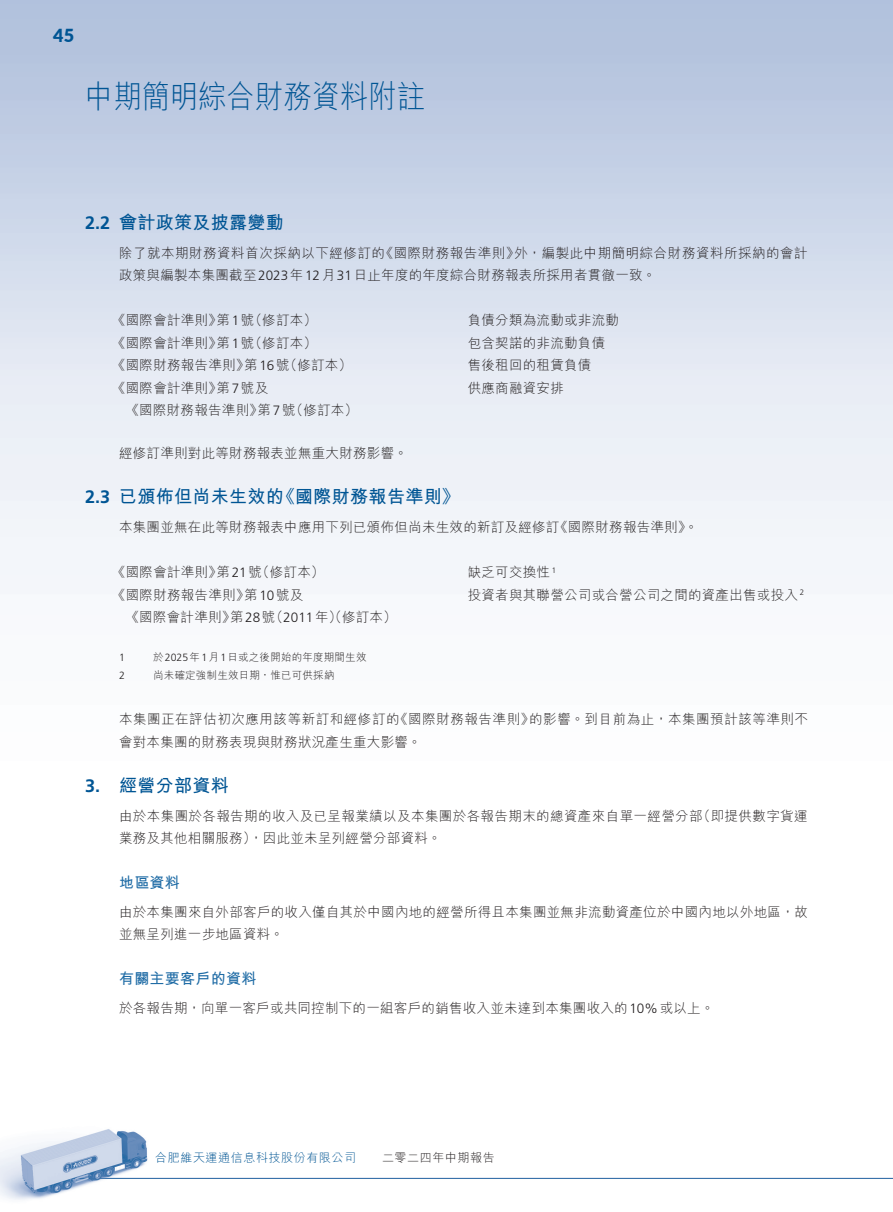
<style>
.page{position:relative;width:893px;height:1212px;background:#fff}
.page>*{position:absolute;margin:0;border:0;box-sizing:border-box;transform-origin:0 0}
.t1{font:300 31.5px "M Hei HK";color:#005594;scale:.9 1}
._01_H1{font:700 18px "M Hei HK";letter-spacing:.02em;color:#005594}
._01_H1-2{font:700 18px "Frutiger LT Std";color:#005594}
.t2{font:900 18px "Lato";color:#005594}
._02_H2{font:700 15px "M Hei HK";letter-spacing:.02em;color:#1e6ba5}
._00_txt{font:300 13.5px/22.5px "M Hei HK";letter-spacing:.02em;color:#231f20}
._50_Table_txt{font:300 13.5px/22.5px "M Hei HK";letter-spacing:.02em;color:#231f20}
._00_txt-2{font:300 13.5px "M Hei HK";letter-spacing:.04em;color:#231f20}
.t3{font:300 12px "M Hei HK";letter-spacing:.05em;color:#005594}
.t4{font:300 12px "M Hei HK";letter-spacing:.05em;color:#231f20}
._06_Notes{font:300 10.5px "M Hei HK";letter-spacing:.02em;color:#231f20}
._06_Notes-2{font:300 10.5px "Frutiger LT Std";color:#231f20}
._50_Table_txt-2{font:300 7.8px "Frutiger LT Std";color:#231f20}
.s1{font-family:"Frutiger LT Std"}
</style>
<div class="page">
<img style="left:0;top:0;width:893px;height:1200px">
<h2 class="t2" style="left:53px;top:22px;width:23px">45</h2>
<h1 class="t1" style="left:85px;top:80px;width:380px">中期簡明綜合財務資料附註</h1>
<p class="_01_H1-2" style="left:85px;top:212px;width:27px">2.2</p>
<p class="_01_H1" style="left:119px;top:209px;width:166px">會計政策及披露變動</p>
<p class="_00_txt" style="left:119px;top:241px;width:539px">除了就本期財務資料首次採納以下經修訂的<br>政策與編製本集團截至<span class="s1">2023</span>年<span class="s1">12</span>月<span class="s1">31</span>日止年度的年度綜合財務報表所採用者貫徹一致。</p>
<p class="_50_Table_txt" style="left:468px;top:309px;width:153px">負債分類為流動或非流動</p>
<p class="_00_txt-2" style="left:514px;top:246px;width:295px">外，編製此中期簡明綜合財務資料所採納的會計</p>
<p class="_00_txt-2" style="left:380px;top:246px;width:141px">《國際財務報告準則》</p>
<p class="_50_Table_txt" style="left:217px;top:309px;width:102px">第<span class="s1">1</span> （號修訂本）</p>
<p class="_50_Table_txt" style="left:112px;top:309px;width:111px">《國際會計準則》</p>
<p class="_50_Table_txt" style="left:217px;top:331px;width:102px">第<span class="s1">1</span> （號修訂本）</p>
<p class="_50_Table_txt" style="left:112px;top:331px;width:111px">《國際會計準則》</p>
<p class="_50_Table_txt" style="left:468px;top:331px;width:139px">包含契諾的非流動負債</p>
<p class="_50_Table_txt" style="left:244px;top:354px;width:109px">第<span class="s1">16</span> （號修訂本）</p>
<p class="_50_Table_txt" style="left:112px;top:354px;width:138px">《國際財務報告準則》</p>
<p class="_50_Table_txt" style="left:217px;top:376px;width:53px">第<span class="s1">7</span>號及</p>
<p class="_50_Table_txt" style="left:112px;top:376px;width:111px">《國際會計準則》</p>
<p class="_50_Table_txt" style="left:468px;top:354px;width:125px">售後租回的租賃負債</p>
<p class="_50_Table_txt" style="left:468px;top:376px;width:98px">供應商融資安排</p>
<p class="_50_Table_txt" style="left:258px;top:399px;width:102px">第<span class="s1">7</span> （號修訂本(</p>
<p class="_50_Table_txt" style="left:126px;top:399px;width:138px">《國際財務報告準則》</p>
<p class="_01_H1-2" style="left:85px;top:486px;width:27px">2.3</p>
<p class="_00_txt" style="left:119px;top:442px;width:290px">經修訂準則對此等財務報表並無重大財務影響。</p>
<p class="_01_H1" style="left:277px;top:484px;width:184px">《國際財務報告準則《</p>
<p class="_01_H1" style="left:119px;top:484px;width:166px">已頒佈但尚未生效的</p>
<p class="_00_txt" style="left:119px;top:516px;width:442px">本集團並無在此等財務報表中應用下列已頒佈但尚未生效的新訂及經修訂</p>
<p class="_50_Table_txt-2" style="left:552px;top:566px;width:6px">1</p>
<p class="_00_txt" style="left:554px;top:516px;width:145px">《國際財務報告準則。《</p>
<p class="_50_Table_txt" style="left:217px;top:561px;width:109px">第<span class="s1">21</span> （號修訂本）</p>
<p class="_50_Table_txt" style="left:112px;top:561px;width:111px">《國際會計準則》</p>
<p class="_50_Table_txt" style="left:468px;top:561px;width:84px">缺乏可交換性</p>
<p class="_50_Table_txt" style="left:244px;top:583px;width:61px">第<span class="s1">10</span>號及</p>
<p class="_50_Table_txt" style="left:230px;top:583px;width:168px;text-indent:-118px">《國際財務報告準則》<br>第<span class="s1">28</span> （號 <span class="s1">2011</span>年）（修訂本(</p>
<p class="_50_Table_txt" style="left:126px;top:606px;width:111px">《國際會計準則》</p>
<p class="_50_Table_txt" style="left:468px;top:583px;width:332px">投資者與其聯營公司或合營公司之間的資產出售或投入</p>
<p class="_50_Table_txt-2" style="left:800px;top:588px;width:6px">2</p>
<p class="_06_Notes-2" style="left:119px;top:651px;width:7px">1</p>
<p class="_06_Notes-2" style="left:119px;top:669px;width:7px">2</p>
<p class="_06_Notes" style="left:153px;top:652px;width:215px">於<span class="s1">2025</span>年<span class="s1">1</span>月<span class="s1">1</span>日或之後開始的年度期間生效</p>
<p class="_06_Notes" style="left:153px;top:670px;width:183px">尚未確定強制生效日期，惟已可供採納</p>
<p class="_01_H1-2" style="left:85px;top:775px;width:17px">3.</p>
<p class="_00_txt" style="left:119px;top:708px;width:304px">本集團正在評估初次應用該等新訂和經修訂的<br>會對本集團的財務表現與財務狀況產生重大影響。</p>
<p class="_01_H1" style="left:119px;top:772px;width:111px">經營分部資料</p>
<p class="_00_txt-2" style="left:394px;top:712px;width:141px">《國際財務報告準則》</p>
<p class="_00_txt-2" style="left:529px;top:712px;width:280px">的影響。到目前為止，本集團預計該等準則不</p>
<p class="_00_txt" style="left:697px;top:804px;width:112px">（即提供數字貨運</p>
<p class="_00_txt" style="left:119px;top:804px;width:585px">由於本集團於各報告期的收入及已呈報業績以及本集團於各報告期末的總資產來自單一經營分部業務及其他相關服務，）因此並未呈列經營分部資料。</p>
<p class="_02_H2" style="left:119px;top:871px;width:62px">地區資料</p>
<p class="_00_txt" style="left:119px;top:900px;width:690px">由於本集團來自外部客戶的收入僅自其於中國內地的經營所得且本集團並無非流動資產位於中國內地以外地區，故並無呈列進一步地區資料。</p>
<p class="_02_H2" style="left:119px;top:968px;width:139px">有關主要客戶的資料</p>
<p class="_00_txt" style="left:119px;top:997px;width:597px">於各報告期，向單一客戶或共同控制下的一組客戶的銷售收入並未達到本集團收入的<span class="s1">10%</span>或以上。</p>
<p class="t3" style="left:155px;top:1152px;width:203px">合肥維天運通信息科技股份有限公司</p>
<p class="t4" style="left:382px;top:1152px;width:114px">二零二四年中期報告</p>
</div>
